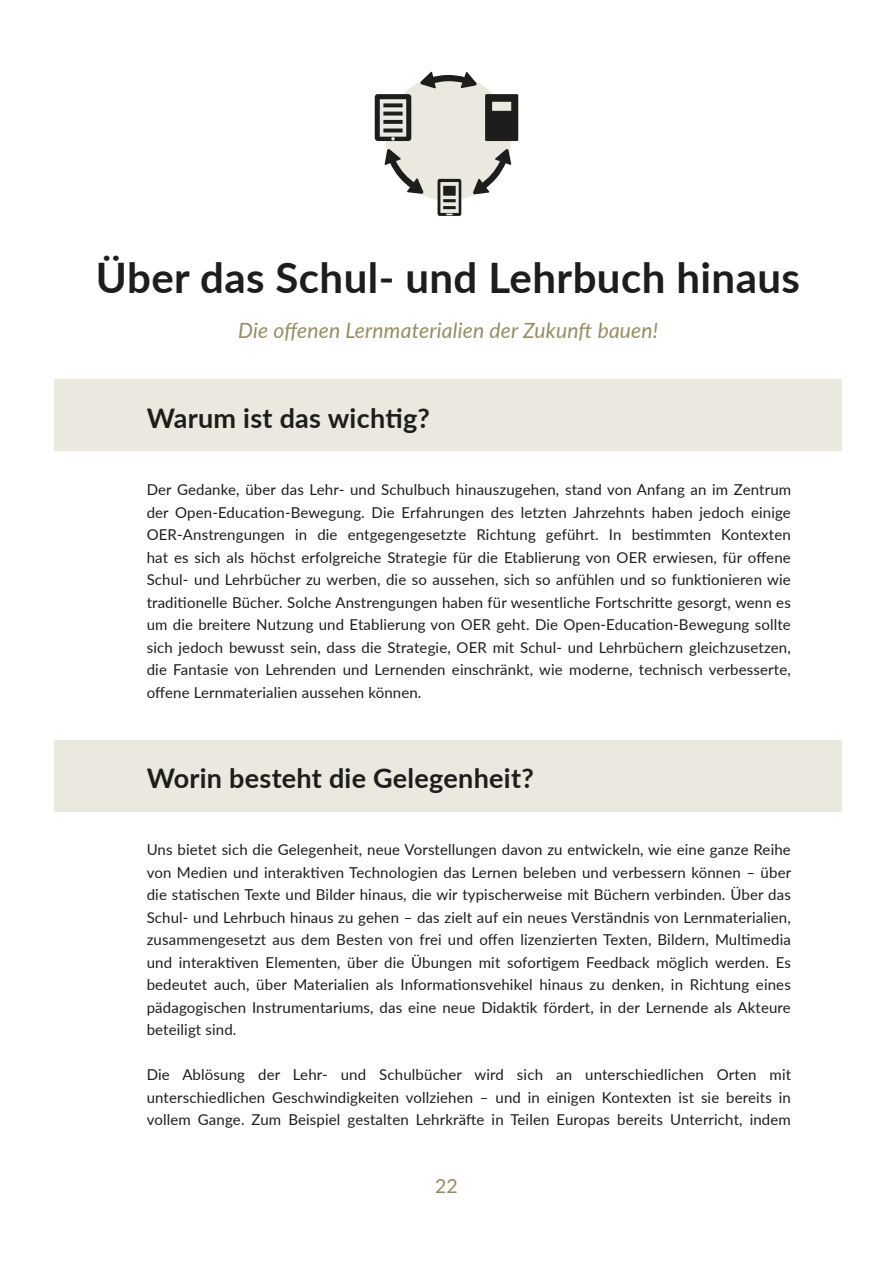
<style>
.page{position:relative;width:893px;height:1263px;background:#fff}
.page>*{position:absolute;margin:0;border:0;box-sizing:border-box;transform-origin:0 0}
.t1{font:700 42px "Lato";letter-spacing:.01em;color:#1d1d1b}
.t2{font:700 27px "Lato";letter-spacing:.01em;color:#1d1d1b}
.t3{font:italic 21px "Lato";letter-spacing:.01em;color:#978c60}
.t4{font:19.5px "Lato";color:#978c60}
.t5{font:15px/22.5px "Lato";letter-spacing:.01em;color:#1d1d1b;text-align:justify}
</style>
<div class="page">
<div style="left:54px;top:740px;width:788px;height:72px;background:#eae8df"></div>
<div style="left:54px;top:380px;width:788px;height:71px;background:#eae8df"></div>
<div style="left:485px;top:94px;width:33px;height:47px;background:#1d1d1b"></div>
<svg style="left:375px;top:72px;width:139px;height:144px"></svg>
<h1 class="t1" style="left:96px;top:251px;width:706px">Über das Schul- und Lehrbuch hinaus</h1>
<h3 class="t3" style="left:238px;top:317px;width:422px">Die offenen Lernmaterialien der Zukunft bauen!</h3>
<h2 class="t2" style="left:147px;top:401px;width:285px">Warum ist das wichtig?</h2>
<p class="t5" style="left:147px;top:478px;width:646px">Der Gedanke, über das Lehr- und Schulbuch hinauszugehen, stand von Anfang an im Zentrum der Open-Education-Bewegung. Die Erfahrungen des letzten Jahrzehnts haben jedoch einige OER-Anstrengungen in die entgegengesetzte Richtung geführt. In bestimmten Kontexten hat es sich als höchst erfolgreiche Strategie für die Etablierung von OER erwiesen, für offene Schul- und Lehrbücher zu werben, die so aussehen, sich so anfühlen und so funktionieren wie traditionelle Bücher. Solche Anstrengungen haben für wesentliche Fortschritte gesorgt, wenn es um die breitere Nutzung und Etablierung von OER geht. Die Open-Education-Bewegung sollte sich jedoch bewusst sein, dass die Strategie, OER mit Schul- und Lehrbüchern gleichzusetzen, die Fantasie von Lehrenden und Lernenden einschränkt, wie moderne, technisch verbesserte, offene Lernmaterialien aussehen können.</p>
<h2 class="t2" style="left:147px;top:761px;width:389px">Worin besteht die Gelegenheit?</h2>
<p class="t5" style="left:147px;top:838px;width:646px">Uns bietet sich die Gelegenheit, neue Vorstellungen davon zu entwickeln, wie eine ganze Reihe von Medien und interaktiven Technologien das Lernen beleben und verbessern können – über die statischen Texte und Bilder hinaus, die wir typischerweise mit Büchern verbinden. Über das Schul- und Lehrbuch hinaus zu gehen – das zielt auf ein neues Verständnis von Lernmaterialien, zusammengesetzt aus dem Besten von frei und offen lizenzierten Texten, Bildern, Multimedia und interaktiven Elementen, über die Übungen mit sofortigem Feedback möglich werden. Es bedeutet auch, über Materialien als Informationsvehikel hinaus zu denken, in Richtung eines pädagogischen Instrumentariums, das eine neue Didaktik fördert, in der Lernende als Akteure beteiligt sind.</p>
<p class="t5" style="left:147px;top:1063px;width:646px">Die Ablösung der Lehr- und Schulbücher wird sich an unterschiedlichen Orten mit unterschiedlichen Geschwindigkeiten vollziehen – und in einigen Kontexten ist sie bereits in vollem Gange. Zum Beispiel gestalten Lehrkräfte in Teilen Europas bereits Unterricht, indem</p>
<h3 class="t4" style="left:435px;top:1173px;width:24px">22</h3>
</div>
